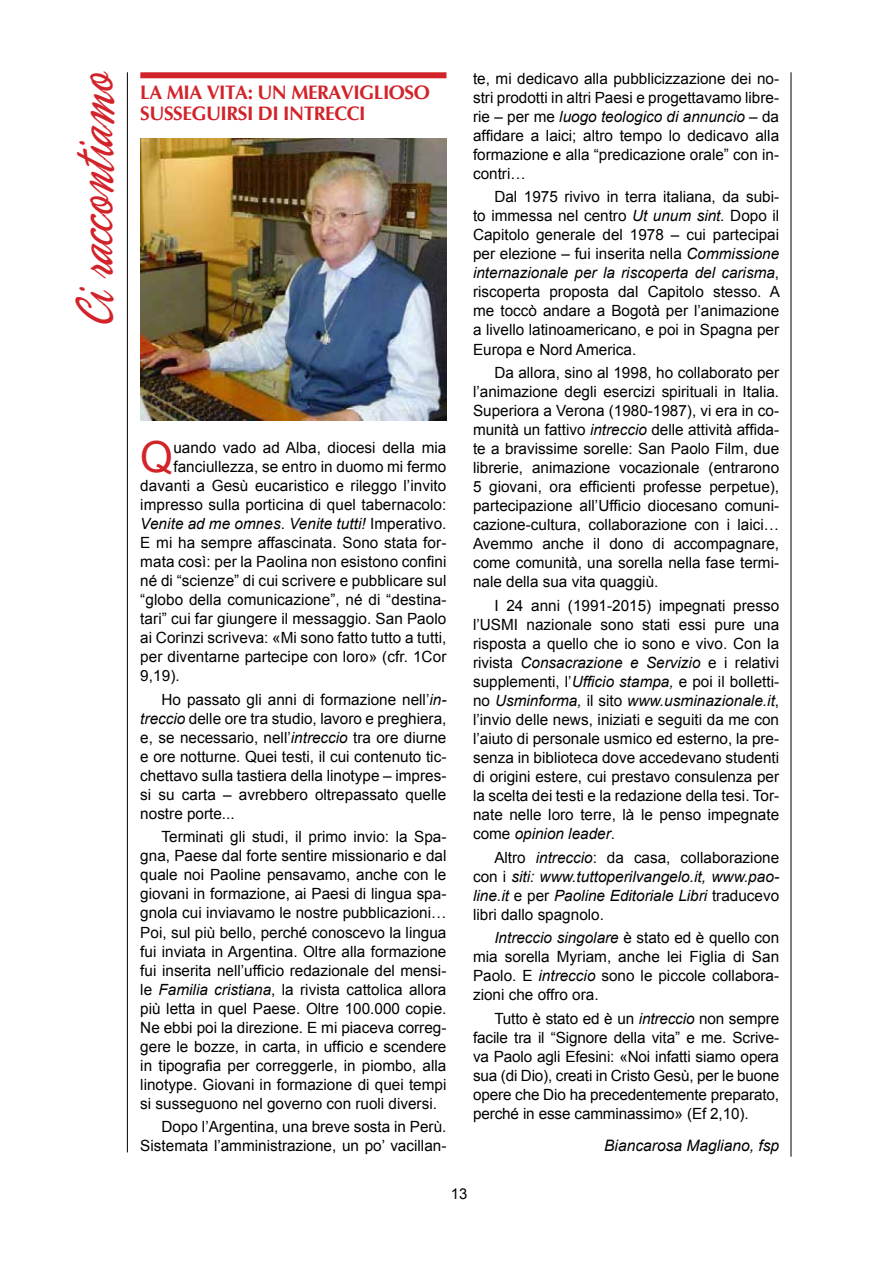
<style>
.page{position:relative;width:893px;height:1263px;background:#fff}
.page>*{position:absolute;margin:0;border:0;box-sizing:border-box;transform-origin:0 0}
.t1{font:57px "Phoenix Script FLF";color:#d2232a;scale:.7 1}
.t2{font:42.9px "Arial";color:#d2232a}
.t3{font:700 19.5px/21px "Optima";letter-spacing:-.025em;color:#d2232a}
.t4{font:italic 15.75px "Arial";color:#000}
.t5{font:15.45px/19px "Arial";color:#000;text-align:justify}
.t6{font:italic 15.45px/19px "Arial";color:#000;text-align:justify}
.t7{font:15px "Arial";color:#000}
.s1{font-style:normal}
.s2{font-style:italic}
</style>
<div class="page">
<hr style="left:791px;top:72px;width:1px;height:1085px;background:#000">
<div style="left:140px;top:72px;width:306px;height:6px;background:#d2232a"></div>
<hr style="left:127px;top:72px;width:1px;height:1080px;background:#000">
<img style="left:140px;top:138px;width:306px;height:282px">
<h1 class="t1" style="left:65px;top:328px;width:368px;rotate:-90deg">Ci raccontiamo</h1>
<p class="t3" style="left:140px;top:82px;width:291px">LA MIA VITA: UN MERAVIGLIOSO<br>SU SSEGUIRSI DI INTRECCI</p>
<h2 class="t2" style="left:140px;top:427px;width:35px">Q</h2>
<p class="t5" style="left:173px;top:438px;width:275px">uando vado ad Alba, diocesi della mia</p>
<p class="t5" style="left:173px;top:457px;width:275px">fanciullezza, se entro in duomo mi fermo</p>
<p class="t5" style="left:140px;top:476px;width:308px">davanti a Gesù eucaristico e rileggo l’invito</p>
<p class="t5" style="left:140px;top:495px;width:308px">impresso sulla porticina di quel tabernacolo:</p>
<p class="t6" style="left:140px;top:514px;width:308px">Venite ad me omnes<span class="s1">.</span> Venite tutti! <span class="s1">Imperativo.</span></p>
<p class="t5" style="left:140px;top:533px;width:308px">E mi ha sempre affascinata. Sono stata for-</p>
<p class="t5" style="left:140px;top:552px;width:308px">mata così: per la Paolina non esistono confini</p>
<p class="t5" style="left:140px;top:571px;width:308px">né di “scienze” di cui scrivere e pubblicare sul</p>
<p class="t5" style="left:140px;top:590px;width:308px">“globo della comunicazione”, né di “destina-</p>
<p class="t5" style="left:140px;top:609px;width:308px">tari” cui far giungere il messaggio. San Paolo</p>
<p class="t5" style="left:140px;top:628px;width:308px">ai Corinzi scriveva: «Mi sono fatto tutto a tutti,</p>
<p class="t5" style="left:140px;top:647px;width:308px">per diventarne partecipe con loro» (cfr. 1Cor</p>
<p class="t5" style="left:140px;top:666px;width:41px">9,19).</p>
<p class="t5" style="left:140px;top:689px;width:308px;text-indent:21px">Ho passato gli anni di formazione nell’<span class="s2">in&shy;treccio</span> delle ore tra studio, lavoro e preghiera, e, se necessario, nell’<span class="s2">intreccio</span> tra ore diurne e ore notturne. Quei testi, il cui contenuto tic&shy;chettavo sulla tastiera della linotype – impres&shy;si su carta – avrebbero oltrepassato quelle nostre porte...</p>
<p class="t5" style="left:140px;top:827px;width:308px;text-indent:21px">Terminati gli studi, il primo invio: la Spa&shy;gna, Paese dal forte sentire missionario e dal quale noi Paoline pensavamo, anche con le giovani in formazione, ai Paesi di lingua spa&shy;gnola cui inviavamo le nostre pubblicazioni… Poi, sul più bello, perché conoscevo la lingua fui inviata in Argentina. Oltre alla formazione fui inserita nell’ufficio redazionale del mensi&shy;le <span class="s2">Familia cristiana</span>, la rivista cattolica allora più letta in quel Paese. Oltre 100.000 copie.<br>Ne ebbi poi la direzione. E mi piaceva correg&shy;gere le bozze, in carta, in ufficio e scendere in tipografia per correggerle, in piombo, alla linotype. Giovani in formazione di quei tempi si susseguono nel governo con ruoli diversi.</p>
<p class="t5" style="left:140px;top:1117px;width:308px;text-align:right">Dopo l’Argentina, una breve sosta in Perù.<br>Sistemata l’amministrazione, un po’ vacillan-</p>
<p class="t5" style="left:473px;top:68px;width:308px">te, mi dedicavo alla pubblicizzazione dei no&shy;stri prodotti in altri Paesi e progettavamo libre&shy;rie – per me <span class="s2">luogo teologico di annuncio</span> – da affidare a laici; altro tempo lo dedicavo alla formazione e alla “predicazione orale” con in&shy;contri…</p>
<p class="t5" style="left:473px;top:187px;width:308px;text-indent:21px">Dal 1975 rivivo in terra italiana, da subi&shy;to immessa nel centro <span class="s2">Ut unum sint.</span> Dopo il Capitolo generale del 1978 – cui partecipai per elezione – fui inserita nella <span class="s2">Commissione internazionale per la riscoperta del carisma</span>, riscoperta proposta dal Capitolo stesso. A me toccò andare a Bogotà per l’animazione a livello latinoamericano, e poi in Spagna per Europa e Nord America.</p>
<p class="t5" style="left:473px;top:363px;width:308px;text-indent:21px">Da allora, sino al 1998, ho collaborato per l’animazione degli esercizi spirituali in Italia.<br>Superiora a Verona (1980-1987), vi era in co&shy;munità un fattivo <span class="s2">intreccio</span> delle attività affida&shy;te a bravissime sorelle: San Paolo Film, due librerie, animazione vocazionale (entrarono 5 giovani, ora efficienti professe perpetue), partecipazione all’Ufficio diocesano comuni&shy;cazione-cultura, collaborazione con i laici… Avemmo anche il dono di accompagnare, come comunità, una sorella nella fase termi&shy;nale della sua vita quaggiù.</p>
<p class="t5" style="left:473px;top:596px;width:308px;text-indent:21px">I 24 anni (1991-2015) impegnati presso l’USMI nazionale sono stati essi pure una risposta a quello che io sono e vivo. Con la rivista <span class="s2">Consacrazione e Servizio</span> e i relativi supplementi, l’<span class="s2">Ufficio stampa,</span> e poi il bolletti&shy;no <span class="s2">Usminforma,</span> il sito <span class="s2">www.usminazionale.it</span>, l’invio delle news, iniziati e seguiti da me con l’aiuto di personale usmico ed esterno, la pre&shy;senza in biblioteca dove accedevano studenti di origini estere, cui prestavo consulenza per la scelta dei testi e la redazione della tesi. Tor&shy;nate nelle loro terre, là le penso impegnate come <span class="s2">opinion leader</span>.</p>
<p class="t6" style="left:473px;top:848px;width:308px;text-indent:21px"><span class="s1">Altro</span> intreccio<span class="s1">: da casa, collaborazione con i</span> siti: www.tuttoperilvangelo.it, www.pao&shy;line.it <span class="s1">e per</span> Paoline Editoriale Libri <span class="s1">traducevo libri dallo spagnolo.</span></p>
<p class="t5" style="left:473px;top:928px;width:308px;text-indent:21px"><span class="s2">Intreccio singolare</span> è stato ed è quello con mia sorella Myriam, anche lei Figlia di San Paolo. E <span class="s2">intreccio</span> sono le piccole collabora&shy;zioni che offro ora.</p>
<p class="t5" style="left:473px;top:1008px;width:308px;text-indent:21px">Tutto è stato ed è un <span class="s2">intreccio</span> non sempre facile tra il “Signore della vita” e me. Scrive&shy;va Paolo agli Efesini: «Noi infatti siamo opera sua (di Dio), creati in Cristo Gesù, per le buone opere che Dio ha precedentemente preparato, perché in esse camminassimo» (Ef 2,10).</p>
<p class="t4" style="left:604px;top:1135px;width:177px">Biancarosa Magliano, fsp</p>
<p class="t7" style="left:451px;top:1183px;width:18px">13</p>
</div>
